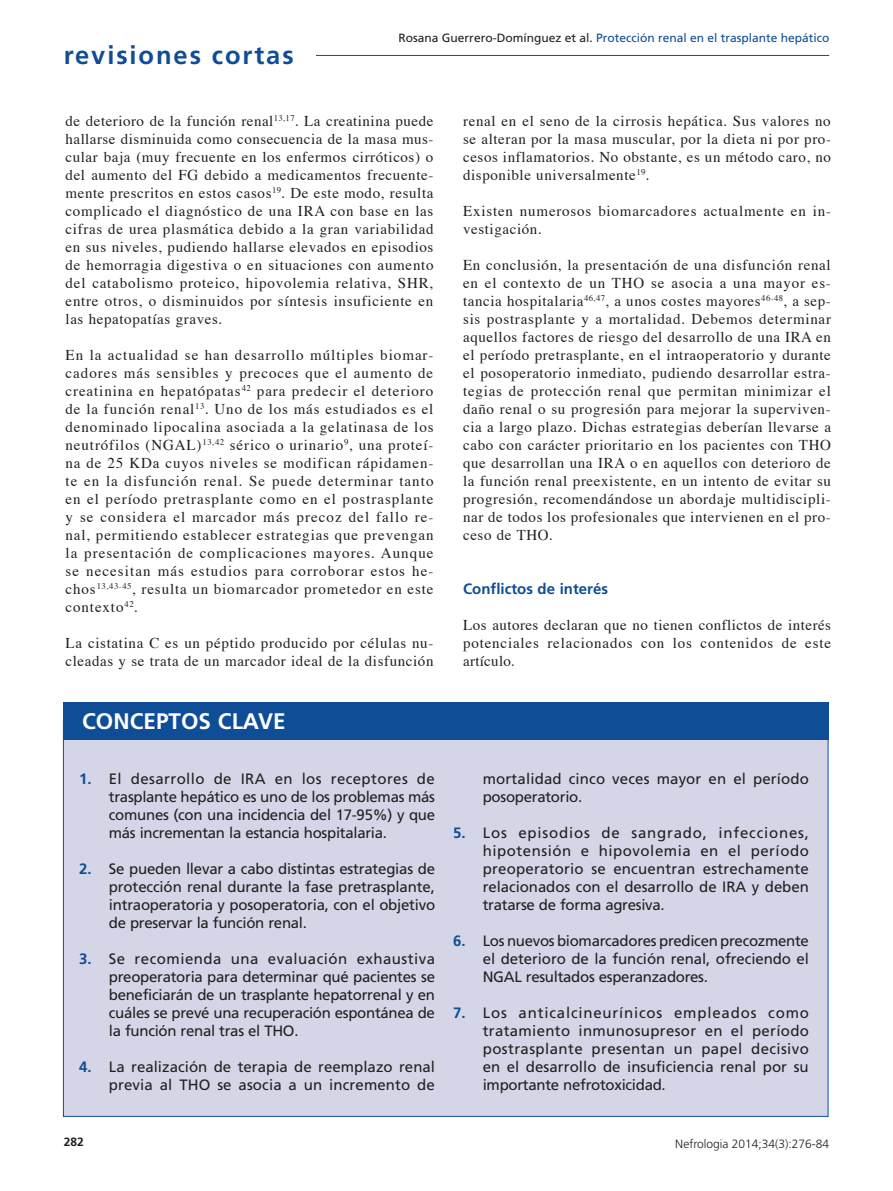
<style>
.page{position:relative;width:893px;height:1191px;background:#fff}
.page>*{position:absolute;margin:0;border:0;box-sizing:border-box;transform-origin:0 0}
.t1{font:700 25.5px "Frutiger";letter-spacing:.075em;color:#0f4d96}
.t2{font:700 22.5px "Frutiger";color:#fff}
.t3{font:15px/18px "Times";letter-spacing:.045em;color:#231f20;text-align:justify}
.t4{font:15px/18px "Frutiger";letter-spacing:-.02em;color:#231f20;text-align:justify}
.t5{font:15px/18px "Frutiger";letter-spacing:.005em;color:#231f20;text-align:right}
.t6{font:15px/18px "Frutiger";letter-spacing:.01em;color:#231f20}
.t7{font:700 15px "Frutiger";color:#0f4d96}
.t8{font:12px "Frutiger";color:#0f4d96}
.t9{font:300 12px "Frutiger";color:#231f20}
.t10{font:700 12px "Frutiger";color:#231f20}
.s1{color:#231f20}
.s2{font-weight:700;color:#0f4d96}
</style>
<div class="page">
<hr style="left:72px;top:55px;width:757px;height:1px;background:#0f4d96">
<div style="left:64px;top:45px;width:252px;height:36px;background:#fff"></div>
<div style="left:63px;top:721px;width:765px;height:395px;background:#d4d6e8"></div>
<div style="left:63px;top:702px;width:765px;height:38px;background:#0f4d96"></div>
<h1 class="t1" style="left:64px;top:41px;width:231px">revisiones cortas</h1>
<p class="t8" style="left:399px;top:33px;width:432px"><span class="s1">Rosana Guerrero-Domínguez et al.</span> Protección renal en el trasplante hepático</p>
<p class="t3" style="left:66px;top:113px;width:370px">de deterioro de la función renal<sup>13,17</sup>. La creatinina puede hallarse disminuida como consecuencia de la masa mus&shy;cular baja (muy frecuente en los enfermos cirróticos) o del aumento del FG debido a medicamentos frecuente&shy;mente prescritos en estos casos<sup>19</sup>. De este modo, resulta complicado el diagnóstico de una IRA con base en las cifras de urea plasmática debido a la gran variabilidad en sus niveles, pudiendo hallarse elevados en episodios de hemorragia digestiva o en situaciones con aumento del catabolismo proteico, hipovolemia relativa, SHR, entre otros, o disminuidos por síntesis insuficiente en las hepatopatías graves.</p>
<p class="t3" style="left:66px;top:347px;width:369px">En la actualidad se han desarrollo múltiples biomar&shy;cadores más sensibles y precoces que el aumento de creatinina en hepatópatas<sup>42</sup> para predecir el deterioro de la función renal<sup>13</sup>. Uno de los más estudiados es el denominado lipocalina asociada a la gelatinasa de los neutrófilos (NGAL)<sup>13,42</sup> sérico o urinario<sup>9</sup>, una proteí&shy;na de 25 KDa cuyos niveles se modifican rápidamen&shy;te en la disfunción renal. Se puede determinar tanto en el período pretrasplante como en el postrasplante y se considera el marcador más precoz del fallo re&shy;nal, permitiendo establecer estrategias que prevengan la presentación de complicaciones mayores. Aunque se necesitan más estudios para corroborar estos he&shy;chos<sup>13,43-45</sup>, resulta un biomarcador prometedor en este contexto<sup>42</sup>.</p>
<p class="t3" style="left:66px;top:635px;width:369px">La cistatina C es un péptido producido por células nu&shy;cleadas y se trata de un marcador ideal de la disfunción</p>
<h2 class="t2" style="left:82px;top:709px;width:205px">CONCEPTOS CLAVE</h2>
<p class="t4" style="left:109px;top:770px;width:328px;text-indent:-30px"><span class="s2">1.</span> El desarrollo de IRA en los receptores de trasplante hepático es uno de los problemas más comunes (con una incidencia del 17-95%) y que más incrementan la estancia hospitalaria.</p>
<p class="t4" style="left:109px;top:860px;width:328px;text-indent:-30px"><span class="s2">2.</span> Se pueden llevar a cabo distintas estrategias de protección renal durante la fase pretrasplante, intraoperatoria y posoperatoria, con el objetivo de preservar la función renal.</p>
<p class="t4" style="left:109px;top:950px;width:328px;text-indent:-30px"><span class="s2">3.</span> Se recomienda una evaluación exhaustiva preoperatoria para determinar qué pacientes se beneficiarán de un trasplante hepatorrenal y en cuáles se prevé una recuperación espontánea de la función renal tras el THO.</p>
<p class="t5" style="left:79px;top:1058px;width:357px"><span class="s2">4.</span> La realización de terapia de reemplazo renal previa al THO se asocia a un incremento de</p>
<p class="t3" style="left:463px;top:113px;width:369px">renal en el seno de la cirrosis hepática. Sus valores no se alteran por la masa muscular, por la dieta ni por pro&shy;cesos inflamatorios. No obstante, es un método caro, no disponible universalmente<sup>19</sup>.</p>
<p class="t3" style="left:463px;top:203px;width:369px">Existen numerosos biomarcadores actualmente en in&shy;vestigación.</p>
<p class="t3" style="left:463px;top:257px;width:369px">En conclusión, la presentación de una disfunción renal en el contexto de un THO se asocia a una mayor es&shy;tancia hospitalaria<sup>46,47</sup>, a unos costes mayores<sup>46-48</sup>, a sep&shy;sis postrasplante y a mortalidad. Debemos determinar aquellos factores de riesgo del desarrollo de una IRA en el período pretrasplante, en el intraoperatorio y durante el posoperatorio inmediato, pudiendo desarrollar estra&shy;tegias de protección renal que permitan minimizar el daño renal o su progresión para mejorar la superviven&shy;cia a largo plazo. Dichas estrategias deberían llevarse a cabo con carácter prioritario en los pacientes con THO que desarrollan una IRA o en aquellos con deterioro de la función renal preexistente, en un intento de evitar su progresión, recomendándose un abordaje multidiscipli&shy;nar de todos los profesionales que intervienen en el pro&shy;ceso de THO.</p>
<p class="t7" style="left:463px;top:581px;width:147px">Conflictos de interés</p>
<p class="t3" style="left:463px;top:617px;width:369px">Los autores declaran que no tienen conflictos de interés potenciales relacionados con los contenidos de este artículo.</p>
<p class="t6" style="left:483px;top:770px;width:328px">mortalidad cinco veces mayor en el período posoperatorio.</p>
<p class="t4" style="left:483px;top:824px;width:328px;text-indent:-30px"><span class="s2">5.</span> Los episodios de sangrado, infecciones, hipotensión e hipovolemia en el período preoperatorio se encuentran estrechamente relacionados con el desarrollo de IRA y deben tratarse de forma agresiva.</p>
<p class="t4" style="left:483px;top:932px;width:328px;text-indent:-30px"><span class="s2">6.</span> Los nuevos biomarcadores predicen precozmente el deterioro de la función renal, ofreciendo el NGAL resultados esperanzadores.</p>
<p class="t4" style="left:483px;top:1004px;width:328px;text-indent:-30px"><span class="s2">7.</span> Los anticalcineurínicos empleados como tratamiento inmunosupresor en el período postrasplante presentan un papel decisivo en el desarrollo de insuficiencia renal por su importante nefrotoxicidad.</p>
<p class="t10" style="left:64px;top:1134px;width:22px">282</p>
<p class="t9" style="left:675px;top:1138px;width:155px">Nefrologia 2014;34(3):276-84</p>
</div>
